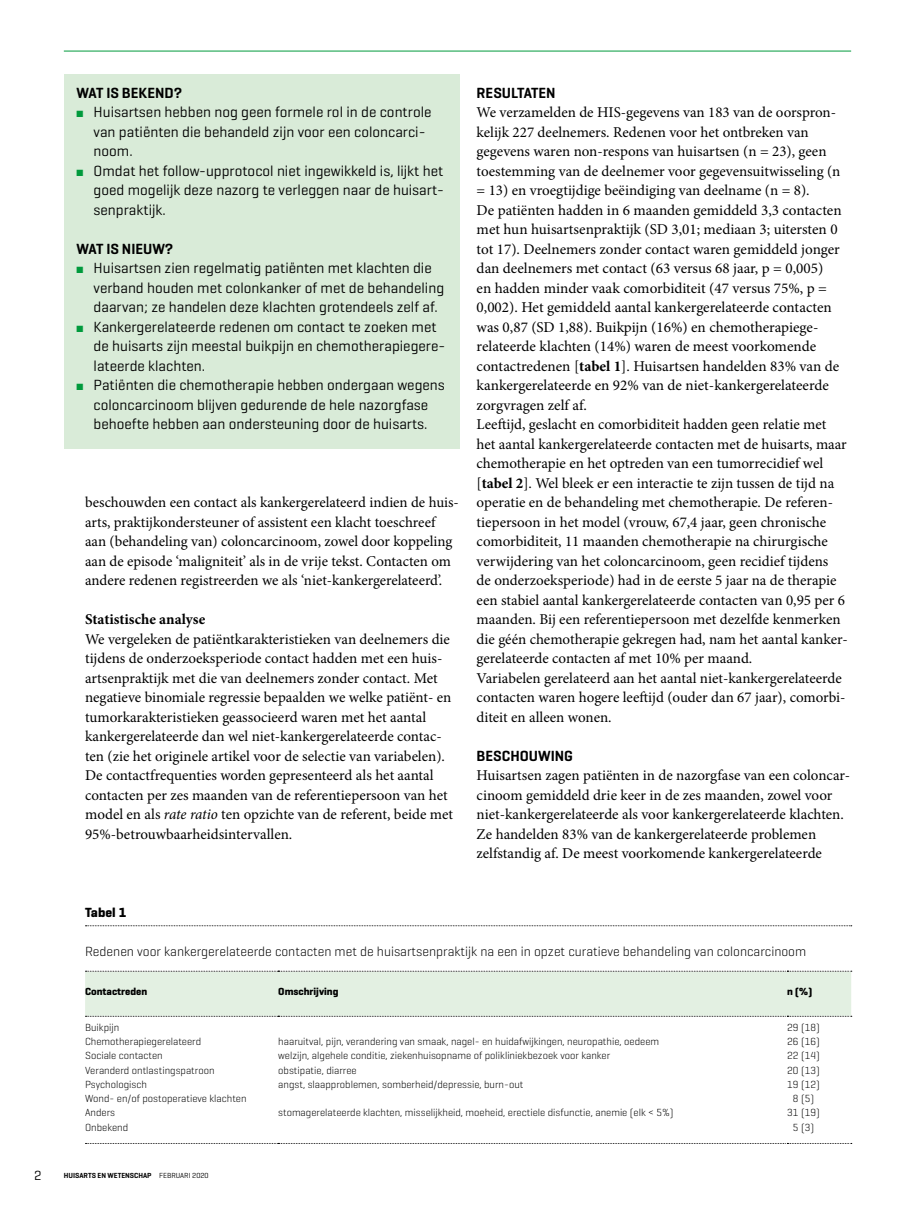
<style>
.page{position:relative;width:915px;height:1212px;background:#fff}
.page>*{position:absolute;margin:0;border:0;box-sizing:border-box;transform-origin:0 0}
.Para_broodtekst{font:15px/19.5px "Minion Pro";color:#000}
.t1{font:15px/19.5px "Geogrotesque";color:#000}
.Box_Heading_kader_ko{font:600 15px "Geogrotesque";color:#000}
.SectionHeading_1_tus{font:600 15px "Geogrotesque";color:#000}
.SectionHeading_2_sub{font:700 15px "Minion Pro";color:#000}
.Tabel_Caption_tabel{font:300 13.5px "Geogrotesque";color:#000}
.Table_Caption_tabel{font:700 13.5px "Geogrotesque";color:#000}
.NoXML_paginacijfer_L{font:13.5px "Geogrotesque";color:#000}
.Table_Entry_left_tab{font:300 10.5px "Geogrotesque";color:#000}
.Table_Heading_kopreg{font:700 10.5px "Geogrotesque";color:#000}
.Dateline_voetregel_L{font:600 7.5px "Geogrotesque";color:#000}
.s1{color:#009a3c}
.s2{font-style:italic}
.s3{font-weight:700}
.s4{font-weight:400}
</style>
<div class="page">
<hr style="left:64px;top:51px;width:786px;height:1px;background:#009a3c">
<div style="left:64px;top:74px;width:395px;height:375px;background:#d9ebd8"></div>
<svg style="left:85px;top:925px;width:766px;height:1px"></svg>
<svg style="left:85px;top:1143px;width:766px;height:1px"></svg>
<div style="left:85px;top:971px;width:766px;height:46px;background:#e3f0e2"></div>
<p class="Box_Heading_kader_ko" style="left:77px;top:83px;width:107px">WAT IS BEKEND?</p>
<p class="t1" style="left:94px;top:102px;width:339px;text-indent:-17px"><span class="s1">■</span> Huisartsen hebben nog geen formele rol in de controle van patiënten die behandeld zijn voor een coloncarci&shy;noom.</p>
<p class="t1" style="left:94px;top:160px;width:352px;text-align:justify;text-indent:-17px"><span class="s1">■</span> Omdat het follow-upprotocol niet ingewikkeld is, lijkt het goed mogelijk deze nazorg te verleggen naar de huisart&shy;senpraktijk.</p>
<p class="Box_Heading_kader_ko" style="left:77px;top:239px;width:98px">WAT IS NIEUW?</p>
<p class="t1" style="left:94px;top:258px;width:352px;text-indent:-17px"><span class="s1">■</span> Huisartsen zien regelmatig patiënten met klachten die verband houden met colonkanker of met de behandeling daarvan; ze handelen deze klachten grotendeels zelf af.</p>
<p class="t1" style="left:94px;top:316px;width:353px;text-indent:-17px"><span class="s1">■</span> Kankergerelateerde redenen om contact te zoeken met de huisarts zijn meestal buikpijn en chemotherapiegere&shy;lateerde klachten.</p>
<p class="t1" style="left:77px;top:375px;width:369px;text-align:center"><span class="s1">■</span> Patiënten die chemotherapie hebben ondergaan wegens coloncarcinoom blijven gedurende de hele nazorgfase behoefte hebben aan ondersteuning door de huisarts.</p>
<p class="Para_broodtekst" style="left:85px;top:493px;width:375px">beschouwden een contact als kankergerelateerd indien de huis&shy;arts, praktijkondersteuner of assistent een klacht toeschreef aan (behandeling van) coloncarcinoom, zowel door koppeling aan de episode ‘maligniteit’ als in de vrije tekst. Contacten om andere redenen registreerden we als ‘niet-kankergerelateerd’.</p>
<p class="SectionHeading_2_sub" style="left:85px;top:609px;width:122px">Statistische analyse</p>
<p class="Para_broodtekst" style="left:85px;top:629px;width:369px">We vergeleken de patiëntkarakteristieken van deelnemers die tijdens de onderzoeksperiode contact hadden met een huis&shy;artsenpraktijk met die van deelnemers zonder contact. Met negatieve binomiale regressie bepaalden we welke patiënt- en tumorkarakteristieken geassocieerd waren met het aantal kankergerelateerde dan wel niet-kankergerelateerde contac&shy;ten (zie het originele artikel voor de selectie van variabelen).<br>De contactfrequenties worden gepresenteerd als het aantal contacten per zes maanden van de referentiepersoon van het model en als <span class="s2">rate ratio</span> ten opzichte van de referent, beide met 95%-betrouwbaarheidsintervallen.</p>
<p class="SectionHeading_1_tus" style="left:476px;top:83px;width:80px">RESULTATEN</p>
<p class="Para_broodtekst" style="left:476px;top:103px;width:365px">We verzamelden de HIS-gegevens van 183 van de oorspron&shy;kelijk 227 deelnemers. Redenen voor het ontbreken van gegevens waren non-respons van huisartsen (n = 23), geen toestemming van de deelnemer voor gegevensuitwisseling (n = 13) en vroegtijdige beëindiging van deelname (n = 8).</p>
<p class="Para_broodtekst" style="left:476px;top:200px;width:366px">De patiënten hadden in 6 maanden gemiddeld 3,3 contacten met hun huisartsenpraktijk (SD 3,01; mediaan 3; uitersten 0 tot 17). Deelnemers zonder contact waren gemiddeld jonger dan deelnemers met contact (63 versus 68 jaar, p = 0,005) en hadden minder vaak comorbiditeit (47 versus 75%, p = 0,002). Het gemiddeld aantal kankergerelateerde contacten was 0,87 (SD 1,88). Buikpijn (16%) en chemotherapiege&shy;relateerde klachten (14%) waren de meest voorkomende contactredenen [<span class="s3">tabel 1</span>]. Huisartsen handelden 83% van de kankergerelateerde en 92% van de niet-kankergerelateerde zorgvragen zelf af.</p>
<p class="Para_broodtekst" style="left:476px;top:415px;width:372px">Leeftijd, geslacht en comorbiditeit hadden geen relatie met het aantal kankergerelateerde contacten met de huisarts, maar chemotherapie en het optreden van een tumorrecidief wel [<span class="s3">tabel 2</span>]. Wel bleek er een interactie te zijn tussen de tijd na operatie en de behandeling met chemotherapie. De referen&shy;tiepersoon in het model (vrouw, 67,4 jaar, geen chronische comorbiditeit, 11 maanden chemotherapie na chirurgische verwijdering van het coloncarcinoom, geen recidief tijdens<br>de onderzoeksperiode) had in de eerste 5 jaar na de therapie een stabiel aantal kankergerelateerde contacten van 0,95 per 6 maanden. Bij een referentiepersoon met dezelfde kenmerken die géén chemotherapie gekregen had, nam het aantal kanker&shy;gerelateerde contacten af met 10% per maand.</p>
<p class="Para_broodtekst" style="left:476px;top:668px;width:370px">Variabelen gerelateerd aan het aantal niet-kankergerelateerde contacten waren hogere leeftijd (ouder dan 67 jaar), comorbi&shy;diteit en alleen wonen.</p>
<p class="SectionHeading_1_tus" style="left:476px;top:746px;width:98px">BESCHOUWING</p>
<p class="Para_broodtekst" style="left:476px;top:766px;width:375px">Huisartsen zagen patiënten in de nazorgfase van een coloncar&shy;cinoom gemiddeld drie keer in de zes maanden, zowel voor niet-kankergerelateerde als voor kankergerelateerde klachten.<br>Ze handelden 83% van de kankergerelateerde problemen zelfstandig af. De meest voorkomende kankergerelateerde</p>
<p class="Table_Caption_tabel" style="left:85px;top:904px;width:43px">Tabel 1</p>
<p class="Tabel_Caption_tabel" style="left:85px;top:943px;width:722px">Redenen voor kankergerelateerde contacten met de huisartsenpraktijk na een in opzet curatieve behandeling van coloncarcinoom</p>
<p class="Table_Heading_kopreg" style="left:85px;top:985px;width:64px">Contactreden</p>
<p class="Table_Heading_kopreg" style="left:278px;top:985px;width:62px">Omschrijving</p>
<p class="Table_Heading_kopreg" style="left:787px;top:985px;width:26px">n (%)</p>
<p class="Table_Entry_left_tab" style="left:85px;top:1021px;width:36px">Buikpijn</p>
<p class="Table_Entry_left_tab" style="left:787px;top:1021px;width:34px">29 (18)</p>
<p class="Table_Entry_left_tab" style="left:85px;top:1035px;width:118px">Chemotherapiegerelateerd</p>
<p class="Table_Entry_left_tab" style="left:278px;top:1035px;width:382px">haaruitval, pijn, verandering van smaak, nagel- en huidafwijkingen, neuropathie, oedeem</p>
<p class="Table_Entry_left_tab" style="left:787px;top:1035px;width:34px">26 (16)</p>
<p class="Table_Entry_left_tab" style="left:85px;top:1049px;width:79px">Sociale contacten</p>
<p class="Table_Entry_left_tab" style="left:278px;top:1049px;width:333px">welzijn, algehele conditie, ziekenhuisopname of polikliniekbezoek voor kanker</p>
<p class="Table_Entry_left_tab" style="left:787px;top:1049px;width:34px">22 (14)</p>
<p class="Table_Entry_left_tab" style="left:85px;top:1063px;width:131px">Veranderd ontlastingspatroon</p>
<p class="Table_Entry_left_tab" style="left:278px;top:1063px;width:80px">obstipatie, diarree</p>
<p class="Table_Entry_left_tab" style="left:787px;top:1063px;width:34px">20 (13)</p>
<p class="Table_Entry_left_tab" style="left:85px;top:1078px;width:63px">Psychologisch</p>
<p class="Table_Entry_left_tab" style="left:278px;top:1078px;width:246px">angst, slaapproblemen, somberheid/depressie, burn-out</p>
<p class="Table_Entry_left_tab" style="left:787px;top:1078px;width:34px">19 (12)</p>
<p class="Table_Entry_left_tab" style="left:85px;top:1092px;width:163px">Wond- en/of postoperatieve klachten</p>
<p class="Table_Entry_left_tab" style="left:792px;top:1092px;width:23px">8 (5)</p>
<p class="Table_Entry_left_tab" style="left:85px;top:1106px;width:31px">Anders</p>
<p class="Table_Entry_left_tab" style="left:278px;top:1106px;width:397px">stomagerelateerde klachten, misselijkheid, moeheid, erectiele disfunctie, anemie (elk &lt; 5%)</p>
<p class="Table_Entry_left_tab" style="left:787px;top:1106px;width:34px">31 (19)</p>
<p class="Table_Entry_left_tab" style="left:85px;top:1120px;width:45px">Onbekend</p>
<p class="Table_Entry_left_tab" style="left:792px;top:1120px;width:23px">5 (3)</p>
<p class="NoXML_paginacijfer_L" style="left:34px;top:1166px;width:9px">2</p>
<p class="Dateline_voetregel_L" style="left:64px;top:1171px;width:146px">HUISARTS EN WETENSCHAP <span class="s4">FEBRUARI 2020</span></p>
</div>
